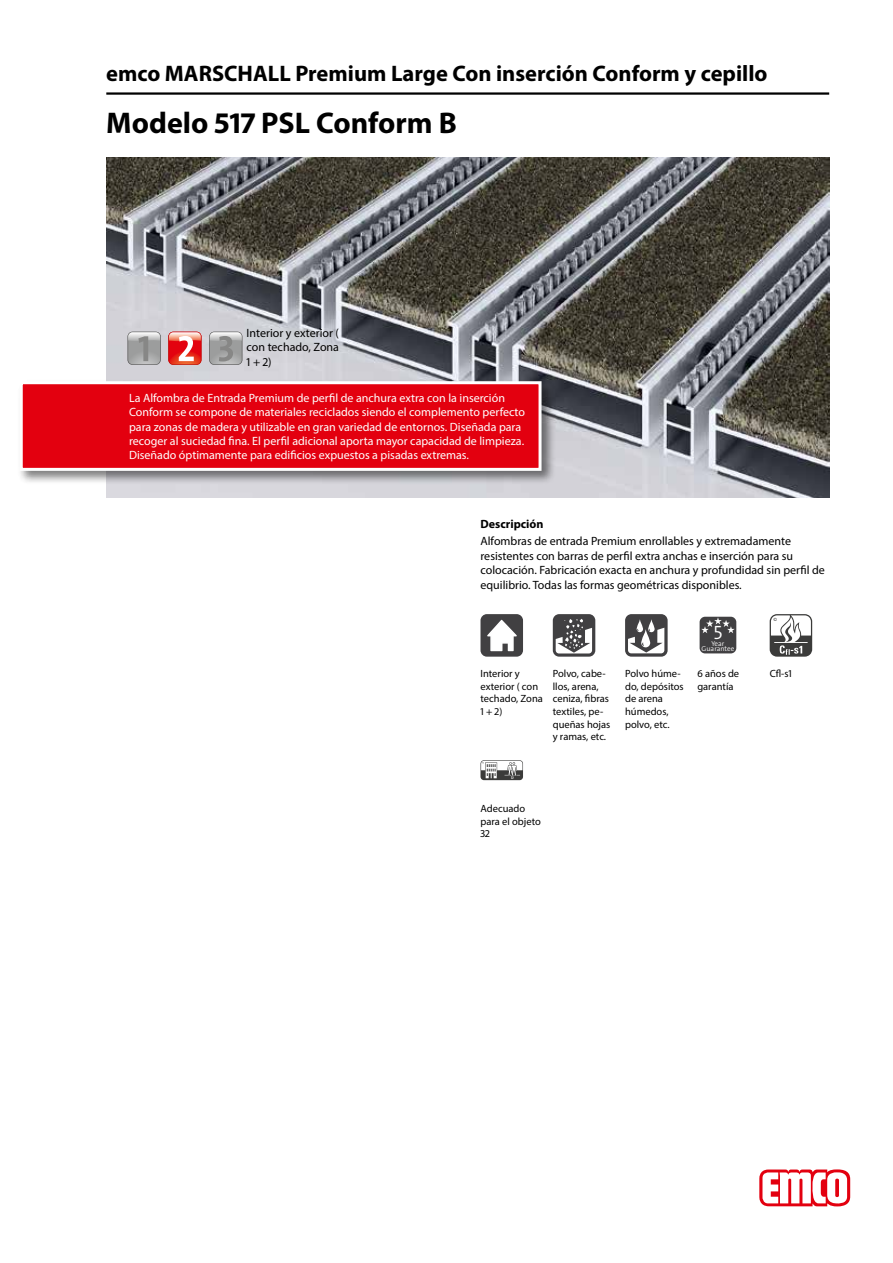
<style>
.page{position:relative;width:893px;height:1263px;background:#fff}
.page>*{position:absolute;margin:0;border:0;box-sizing:border-box;transform-origin:0 0}
.t1{font:700 30px "Myriad Pro";color:#000}
.t2{font:700 22.5px "Myriad Pro";color:#000}
.t3{font:300 19.5px "The Sans Os F";color:#fff}
.t4{font:12px/14.4px "Myriad Pro";color:#fff}
.t5{font:12px/14.4px "Myriad Pro";color:#000;text-align:justify}
.t6{font:700 12px "Myriad Pro";color:#000}
.t7{font:10.5px/12.6px "Myriad Pro";color:#000}
.t8{font:300 7.05px/5.2px "The Sans Os F";color:#fff;text-align:center}
</style>
<div class="page">
<img style="left:106px;top:157px;width:723px;height:340px">
<hr style="left:106px;top:92px;width:723px;height:3px;background:#000">
<svg style="left:759px;top:1169px;width:91px;height:37px"></svg>
<div style="left:18px;top:379px;width:538px;height:106px;background:#000;opacity:.5"></div>
<div style="left:21px;top:383px;width:519px;height:86px;background:#e3000f"></div>
<div style="left:20px;top:381px;width:522px;height:90px;border:3px solid #fff"></div>
<svg style="left:168px;top:332px;width:33px;height:33px"></svg>
<svg style="left:209px;top:332px;width:33px;height:33px"></svg>
<svg style="left:128px;top:332px;width:33px;height:33px"></svg>
<div style="left:480px;top:614px;width:43px;height:43px;background:#414042;border-radius:6px"></div>
<svg style="left:487px;top:620px;width:30px;height:31px"></svg>
<svg style="left:553px;top:614px;width:42px;height:43px"></svg>
<svg style="left:556px;top:619px;width:36px;height:34px"></svg>
<div style="left:625px;top:614px;width:43px;height:43px;background:linear-gradient(to right,#414042,#414042);border-radius:6px"></div>
<svg style="left:628px;top:619px;width:36px;height:34px"></svg>
<div style="left:700px;top:617px;width:36px;height:36px;background:#414042;border-radius:5px"></div>
<svg style="left:701px;top:617px;width:34px;height:16px"></svg>
<svg style="left:770px;top:614px;width:42px;height:43px"></svg>
<svg style="left:480px;top:760px;width:43px;height:20px"></svg>
<h2 class="t2" style="left:106px;top:59px;width:663px">emco MARSCHALL Premium Large Con inserción Conform y cepillo</h2>
<h1 class="t1" style="left:106px;top:103px;width:352px">Modelo 517 PSL Conform B</h1>
<p class="t5" style="left:247px;top:325px;width:94px">Interior y exterior ( con techado, Zona 1 + 2)</p>
<p class="t4" style="left:129px;top:390px;width:397px">La Alfombra de Entrada Premium de perfil de anchura extra con la inserción Conform se compone de materiales reciclados siendo el complemento perfecto para zonas de madera y utilizable en gran variedad de entornos. Diseñada para recoger al suciedad fina. El perfil adicional aporta mayor capacidad de limpieza.<br>Diseñado óptimamente para edificios expuestos a pisadas extremas.</p>
<p class="t6" style="left:480px;top:516px;width:65px">Descripción</p>
<p class="t5" style="left:480px;top:534px;width:346px;text-align:left">Alfombras de entrada Premium enrollables y extremadamente resistentes con barras de perfil extra anchas e inserción para su colocación. Fabricación exacta en anchura y profundidad sin perfil de equilibrio. Todas las formas geométricas disponibles.</p>
<p class="t7" style="left:480px;top:667px;width:64px">Interior y exterior ( con techado, Zona<br>1 + 2)</p>
<p class="t7" style="left:553px;top:667px;width:59px">Polvo, cabe&shy;llos, arena, ceniza, fibras textiles, pe&shy;queñas hojas y ramas, etc.</p>
<p class="t7" style="left:625px;top:667px;width:60px">Polvo húme&shy;do, depósitos de arena húmedos, polvo, etc.</p>
<h3 class="t3" style="left:713px;top:620px;width:10px">5</h3>
<p class="t8" style="left:702px;top:641px;width:34px">Year<br>Guarantee</p>
<p class="t7" style="left:697px;top:667px;width:43px">6 años de garantía</p>
<p class="t7" style="left:770px;top:667px;width:24px">Cfl-s1</p>
<p class="t7" style="left:480px;top:802px;width:62px">Adecuado para el objeto<br>32</p>
</div>
